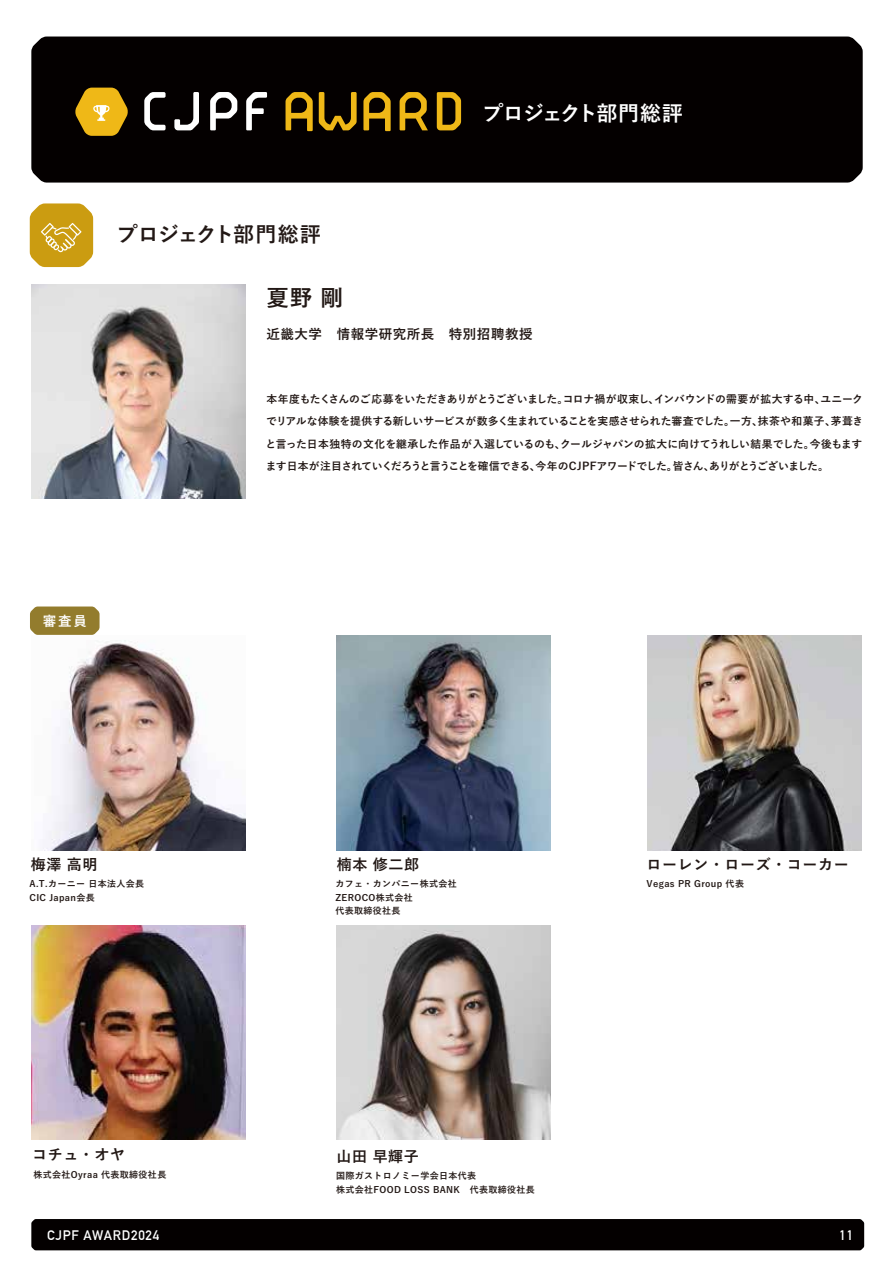
<style>
.page{position:relative;width:893px;height:1263px;background:#fff}
.page>*{position:absolute;margin:0;border:0;box-sizing:border-box;transform-origin:0 0}
.t1{font:700 22.5px "Yu Go";color:#221815}
.t2{font:700 21px "Yu Go";letter-spacing:-.04em;color:#fff}
.t3{font:700 21px "Yu Go";letter-spacing:-.02em;color:#221815}
.t4{font:700 15px "Yu Go";letter-spacing:.04em;color:#221815}
.t5{font:700 13.5px "Yu Go";letter-spacing:.04em;color:#221815}
.t6{font:700 13.5px "DIN Alternate";letter-spacing:.06em;color:#fff}
.t7{font:700 13.5px "Yu Go";color:#fff}
.t8{font:700 10.8px/22.5px "Yu Go";letter-spacing:-.085em;color:#221815;text-align:justify}
.t9{font:700 9px/13.5px "Yu Go";letter-spacing:.04em;color:#221815}
</style>
<div class="page">
<img style="left:32px;top:284px;width:214px;height:214px">
<img style="left:43px;top:640px;width:203px;height:210px">
<img style="left:336px;top:636px;width:214px;height:214px">
<img style="left:32px;top:925px;width:214px;height:214px">
<img style="left:336px;top:925px;width:214px;height:214px">
<img style="left:647px;top:636px;width:214px;height:214px">
<svg style="left:30px;top:203px;width:63px;height:64px;background:#d2a931"></svg>
<div style="left:31px;top:37px;width:832px;height:146px;background:#040000"></div>
<svg style="left:144px;top:92px;width:22px;height:38px"></svg>
<svg style="left:174px;top:92px;width:25px;height:38px"></svg>
<svg style="left:210px;top:92px;width:27px;height:38px"></svg>
<svg style="left:246px;top:92px;width:21px;height:38px"></svg>
<svg style="left:75px;top:88px;width:53px;height:48px;background:#be941d"></svg>
<svg style="left:319px;top:92px;width:38px;height:38px"></svg>
<svg style="left:400px;top:92px;width:28px;height:38px"></svg>
<svg style="left:437px;top:92px;width:24px;height:38px"></svg>
<svg style="left:286px;top:92px;width:27px;height:39px"></svg>
<svg style="left:363px;top:92px;width:28px;height:39px"></svg>
<div style="left:31px;top:1219px;width:833px;height:31px;background:#040000"></div>
<svg style="left:30px;top:606px;width:70px;height:29px;background:#99843a"></svg>
<h2 class="t3" style="left:117px;top:223px;width:206px">プロジェクト部門総評</h2>
<h1 class="t1" style="left:267px;top:285px;width:78px">夏野 剛</h1>
<h2 class="t2" style="left:482px;top:101px;width:202px">プロジェクト部門総評</h2>
<p class="t5" style="left:267px;top:326px;width:267px">近畿大学　情報学研究所長　特別招聘教授</p>
<p class="t8" style="left:266px;top:388px;width:599px">本年度もたくさんのご応募をいただきありがとうございました。コロナ禍が収束し、インバウンドの需要が拡大する中、ユニークでリアルな体験を提供する新しいサービスが数多く生まれていることを実感させられた審査でした。一方、抹茶や和菓子、茅葺きと言った日本独特の文化を継承した作品が入選しているのも、クールジャパンの拡大に向けてうれしい結果でした。今後もますます日本が注目されていくだろうと言うことを確信できる、今年のCJPFアワードでした。皆さん、ありがとうございました。</p>
<p class="t7" style="left:43px;top:613px;width:46px">審査員</p>
<h3 class="t4" style="left:31px;top:856px;width:68px">梅澤 高明</h3>
<h3 class="t4" style="left:337px;top:856px;width:84px">楠本 修二郎</h3>
<h3 class="t4" style="left:647px;top:856px;width:204px">ローレン・ローズ・コーカー</h3>
<p class="t9" style="left:30px;top:877px;width:116px">A.T.カーニー 日本法人会長<br>CIC Japan会長</p>
<p class="t9" style="left:335px;top:877px;width:123px">カフェ・カンパニー株式会社<br>ZEROCO株式会社<br>代表取締役社長</p>
<p class="t9" style="left:647px;top:877px;width:99px">Vegas PR Group 代表</p>
<h3 class="t4" style="left:32px;top:1146px;width:94px">コチュ・オヤ</h3>
<h3 class="t4" style="left:337px;top:1147px;width:84px">山田 早輝子</h3>
<p class="t9" style="left:33px;top:1168px;width:134px">株式会社Oyraa 代表取締役社長</p>
<p class="t9" style="left:336px;top:1169px;width:200px">国際ガストロノミー学会日本代表<br>株式会社FOOD LOSS BANK　代表取締役社長</p>
<p class="t6" style="left:47px;top:1224px;width:114px">CJPF AWARD2024</p>
<p class="t6" style="left:840px;top:1224px;width:15px">11</p>
</div>
